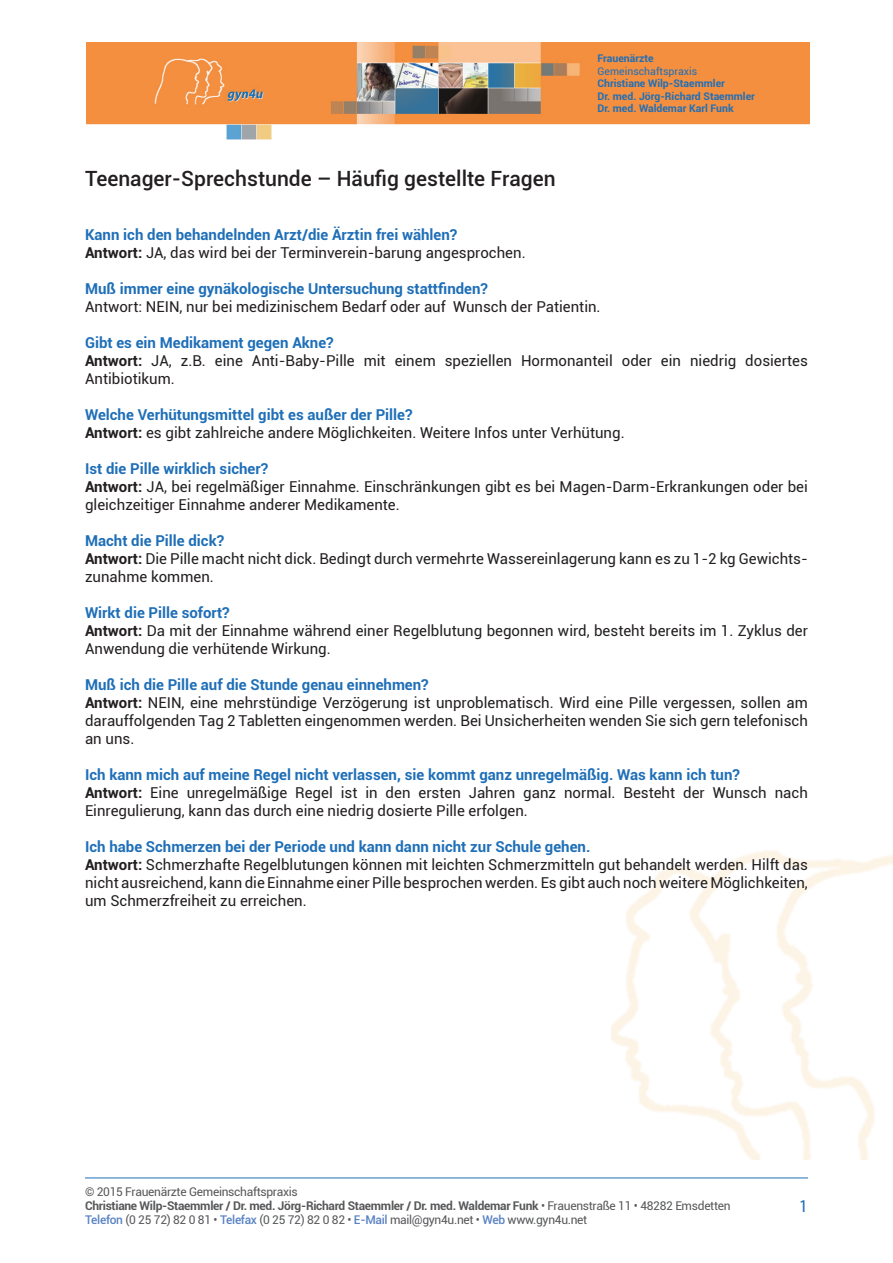
<style>
.page{position:relative;width:893px;height:1263px;background:#fff}
.page>*{position:absolute;margin:0;border:0;box-sizing:border-box;transform-origin:0 0}
.t1{font:500 21px "Roboto";color:#231f20}
.t2{font:18px "Myriad Pro";color:#1f6fb8}
.t3{font:15px/18px "Roboto";color:#231f20}
.t4{font:700 15px "Roboto";color:#1f6fb8}
.t5{font:12px/14.4px "Roboto";letter-spacing:-.025em;color:#57585a}
.t6{font:700 10.5px/12.6px "Roboto";color:#1f6fb8}
.t7{font:10.5px "Roboto";color:#1f6fb8}
.s1{font-weight:700;color:#1f6fb8}
.s2{font-weight:700}
.s3{font-weight:500;color:#5982c3}
</style>
<div class="page">
<img style="left:86px;top:43px;width:724px;height:97px">
<hr style="left:85px;top:1178px;width:723px;height:1px;background:#1f6fb8">
<img style="left:611px;top:850px;width:282px;height:309px">
<p class="t6" style="left:597px;top:52px;width:58px">Frauenärzte</p>
<p class="t7" style="left:597px;top:64px;width:101px">Gemeinschaftspraxis</p>
<p class="t6" style="left:597px;top:77px;width:159px">Christiane Wilp-Staemmler<br>Dr. med. Jörg-Richard Staemmler<br>Dr. med. Waldemar Karl Funk</p>
<h1 class="t1" style="left:85px;top:164px;width:472px">Teenager-Sprechstunde – Häufig gestellte Fragen</h1>
<p class="t3" style="left:85px;top:225px;width:442px"><span class="s1">Kann ich den behandelnden Arzt/die Ärztin frei wählen?<br></span><span class="s2">Antwort:</span> JA, das wird bei der Terminverein-barung angesprochen.</p>
<p class="t4" style="left:85px;top:278px;width:404px">Muß immer eine gynäkologische Untersuchung stattfinden?</p>
<p class="t3" style="left:85px;top:297px;width:517px">Antwort: NEIN, nur bei medizinischem Bedarf oder auf Wunsch der Patientin.</p>
<p class="t3" style="left:85px;top:333px;width:724px"><span class="s1">Gibt es ein Medikament gegen Akne?<br></span><span class="s2">Antwort:</span> JA, z.B. eine Anti-Baby-Pille mit einem speziellen Hormonanteil oder ein niedrig dosiertes<br>Antibiotikum.</p>
<p class="t3" style="left:85px;top:405px;width:541px"><span class="s1">Welche Verhütungsmittel gibt es außer der Pille?<br></span><span class="s2">Antwort:</span> es gibt zahlreiche andere Möglichkeiten. Weitere Infos unter Verhütung.</p>
<p class="t3" style="left:85px;top:459px;width:724px"><span class="s1">Ist die Pille wirklich sicher?<br></span><span class="s2">Antwort:</span> JA, bei regelmäßiger Einnahme. Einschränkungen gibt es bei Magen-Darm-Erkrankungen oder bei gleichzeitiger Einnahme anderer Medikamente.</p>
<p class="t3" style="left:85px;top:531px;width:724px"><span class="s1">Macht die Pille dick?<br></span><span class="s2">Antwort:</span> Die Pille macht nicht dick. Bedingt durch vermehrte Wassereinlagerung kann es zu 1-2 kg Gewichts&shy;zunahme kommen.</p>
<p class="t3" style="left:85px;top:603px;width:724px"><span class="s1">Wirkt die Pille sofort?<br></span><span class="s2">Antwort:</span> Da mit der Einnahme während einer Regelblutung begonnen wird, besteht bereits im 1. Zyklus der<br>Anwendung die verhütende Wirkung.</p>
<p class="t3" style="left:85px;top:675px;width:724px"><span class="s1">Muß ich die Pille auf die Stunde genau einnehmen?<br></span><span class="s2">Antwort:</span> NEIN, eine mehrstündige Verzögerung ist unproblematisch. Wird eine Pille vergessen, sollen am darauffolgenden Tag 2 Tabletten eingenommen werden. Bei Unsicherheiten wenden Sie sich gern telefonisch an uns.</p>
<p class="t3" style="left:85px;top:765px;width:724px"><span class="s1">Ich kann mich auf meine Regel nicht verlassen, sie kommt ganz unregelmäßig. Was kann ich tun?<br></span><span class="s2">Antwort:</span> Eine unregelmäßige Regel ist in den ersten Jahren ganz normal. Besteht der Wunsch nach<br>Einregulierung, kann das durch eine niedrig dosierte Pille erfolgen.</p>
<p class="t3" style="left:85px;top:837px;width:724px"><span class="s1">Ich habe Schmerzen bei der Periode und kann dann nicht zur Schule gehen.<br></span><span class="s2">Antwort:</span> Schmerzhafte Regelblutungen können mit leichten Schmerzmitteln gut behandelt werden. Hilft das nicht ausreichend, kann die Einnahme einer Pille besprochen werden. Es gibt auch noch weitere Möglichkeiten, um Schmerzfreiheit zu erreichen.</p>
<p class="t5" style="left:85px;top:1184px;width:647px">© 2015 Frauenärzte Gemeinschaftspraxis<br><span class="s2">Christiane Wilp-Staemmler / Dr. med. Jörg-Richard Staemmler / Dr. med. Waldemar Funk</span> • Frauenstraße 11 • 48282 Emsdetten<br><span class="s3">Telefon</span> (0 25 72) 82 0 81 • <span class="s3">Telefax</span> (0 25 72) 82 0 82 • <span class="s3">E-Mail</span> mail@gyn4u.net • <span class="s3">Web</span> www.gyn4u.net</p>
<p class="t2" style="left:799px;top:1195px;width:11px">1</p>
</div>
